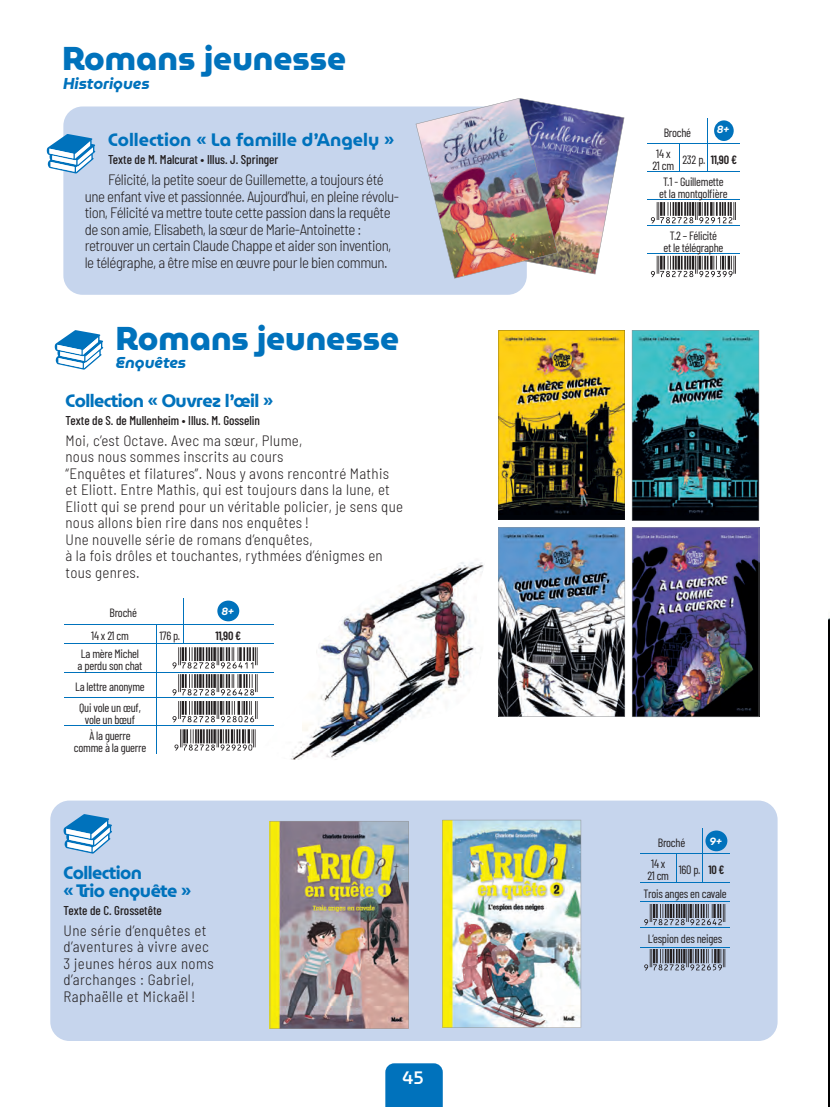
<style>
.page{position:relative;width:830px;height:1107px;background:#fff}
.page>*{position:absolute;margin:0;border:0;box-sizing:border-box;transform-origin:0 0}
.t1{font:800 33px "Museo Moderno";color:#0072bc}
.t2{font:700 18px/18px "Museo Moderno";letter-spacing:-.03em;color:#0072bc}
.t3{font:700 18px "Museo Moderno";color:#0072bc}
.t4{font:500 18px "Museo Moderno";color:#fff}
.t5{font:italic 700 15.75px "Museo Moderno";color:#0072bc}
.t6{font:300 semi-condensed 15px/16.5px "Barlow";letter-spacing:.015em;color:#231f20}
.t7{font:300 semi-condensed 15px/16.5px "Barlow";letter-spacing:-.03em;color:#231f20}
.t8{font:500 12.75px "Barlow Condensed";color:#231f20}
.t9{font:12px/12px "Barlow Condensed";letter-spacing:-.02em;color:#231f20;text-align:center}
.t10{font:600 12px "Barlow Condensed";color:#231f20}
.t11{font:italic 600 10.5px "Museo Moderno";color:#fff}
.s1{font-weight:600}
</style>
<div class="page">
<div style="left:385px;top:1063px;width:58px;height:44px;background:#0072bc"></div>
<div style="left:63px;top:107px;width:463px;height:188px;background:#c6d5ed;border-radius:19px"></div>
<img style="left:415px;top:98px;width:209px;height:181px">
<img style="left:498px;top:330px;width:127px;height:189px">
<img style="left:631px;top:330px;width:128px;height:191px">
<img style="left:498px;top:527px;width:127px;height:190px">
<img style="left:632px;top:527px;width:127px;height:190px">
<hr style="left:647px;top:143px;width:32px;height:1px;background:#0072bc">
<hr style="left:647px;top:171px;width:32px;height:1px;background:#0072bc">
<hr style="left:647px;top:200px;width:32px;height:1px;background:#0072bc">
<hr style="left:708px;top:200px;width:31px;height:1px;background:#0072bc">
<svg style="left:679px;top:118px;width:29px;height:54px"></svg>
<hr style="left:708px;top:143px;width:31px;height:1px;background:#0072bc">
<hr style="left:708px;top:171px;width:31px;height:1px;background:#0072bc">
<hr style="left:647px;top:225px;width:32px;height:1px;background:#0072bc">
<hr style="left:708px;top:225px;width:31px;height:1px;background:#0072bc">
<hr style="left:647px;top:253px;width:32px;height:1px;background:#0072bc">
<hr style="left:708px;top:253px;width:31px;height:1px;background:#0072bc">
<div style="left:714px;top:120px;width:19px;height:21px;background:#0072bc;border-radius:50%"></div>
<svg style="left:650px;top:200px;width:86px;height:26px"></svg>
<svg style="left:650px;top:253px;width:86px;height:24px"></svg>
<svg style="left:55px;top:330px;width:48px;height:40px"></svg>
<hr style="left:64px;top:624px;width:92px;height:1px;background:#0072bc">
<hr style="left:64px;top:643px;width:92px;height:1px;background:#0072bc">
<hr style="left:183px;top:624px;width:90px;height:1px;background:#0072bc">
<hr style="left:183px;top:643px;width:90px;height:1px;background:#0072bc">
<hr style="left:64px;top:672px;width:92px;height:1px;background:#0072bc">
<hr style="left:183px;top:672px;width:90px;height:1px;background:#0072bc">
<hr style="left:64px;top:697px;width:92px;height:1px;background:#0072bc">
<hr style="left:183px;top:697px;width:90px;height:1px;background:#0072bc">
<hr style="left:64px;top:725px;width:92px;height:1px;background:#0072bc">
<hr style="left:183px;top:725px;width:90px;height:1px;background:#0072bc">
<svg style="left:156px;top:598px;width:101px;height:156px"></svg>
<svg style="left:47px;top:134px;width:48px;height:40px"></svg>
<img style="left:273px;top:562px;width:210px;height:198px">
<div style="left:50px;top:801px;width:727px;height:240px;background:#c6d5ed;border-radius:19px"></div>
<img style="left:270px;top:821px;width:138px;height:208px">
<img style="left:442px;top:820px;width:139px;height:208px">
<hr style="left:640px;top:854px;width:36px;height:1px;background:#0072bc">
<hr style="left:640px;top:882px;width:36px;height:1px;background:#0072bc">
<svg style="left:675px;top:828px;width:55px;height:55px"></svg>
<hr style="left:640px;top:902px;width:36px;height:1px;background:#0072bc">
<hr style="left:640px;top:927px;width:36px;height:1px;background:#0072bc">
<hr style="left:640px;top:947px;width:36px;height:1px;background:#0072bc">
<div style="left:705px;top:831px;width:22px;height:20px;background:#0072bc;border-radius:50%"></div>
<svg style="left:644px;top:902px;width:86px;height:26px"></svg>
<svg style="left:644px;top:947px;width:86px;height:23px"></svg>
<img style="left:828px;top:618px;width:1px;height:486px">
<svg style="left:63px;top:814px;width:49px;height:40px"></svg>
<h1 class="t1" style="left:62px;top:33px;width:285px">Romans jeunesse</h1>
<p class="t5" style="left:63px;top:71px;width:88px">Historiques</p>
<p class="t3" style="left:108px;top:126px;width:288px">Collection « La famille d’Angely »</p>
<p class="t8" style="left:108px;top:151px;width:172px">Texte de M. Malcurat • Illus. J. Springer</p>
<p class="t7" style="left:85px;top:170px;width:316px;text-indent:23px">Félicité, la petite soeur de Guillemette, a toujours été une enfant vive et passionnée. Aujourd’hui, en pleine révolu&shy;tion, Félicité va mettre toute cette passion dans la requête de son amie, Elisabeth, la sœur de Marie-Antoinette : retrouver un certain Claude Chappe et aider son invention, le télégraphe, a être mise en œuvre pour le bien commun.</p>
<h1 class="t1" style="left:116px;top:313px;width:285px">Romans jeunesse</h1>
<p class="t5" style="left:116px;top:350px;width:72px">Enquêtes</p>
<p class="t2" style="left:66px;top:391px;width:209px">Collection « Ouvrez l’œil »</p>
<p class="t8" style="left:66px;top:411px;width:196px">Texte de S. de Mullenheim • Illus. M. Gosselin</p>
<p class="t6" style="left:66px;top:431px;width:339px">Moi, c’est Octave. Avec ma sœur, Plume,<br>nous nous sommes inscrits au cours<br>“Enquêtes et filatures”. Nous y avons rencontré Mathis et Eliott. Entre Mathis, qui est toujours dans la lune, et Eliott qui se prend pour un véritable policier, je sens que nous allons bien rire dans nos enquêtes !<br>Une nouvelle série de romans d’enquêtes,<br>à la fois drôles et touchantes, rythmées d’énigmes en tous genres.</p>
<p class="t9" style="left:110px;top:606px;width:29px">Broché</p>
<p class="t11" style="left:221px;top:603px;width:14px">8+</p>
<p class="t9" style="left:91px;top:629px;width:39px">14 x 21 cm</p>
<p class="t9" style="left:159px;top:629px;width:22px">176 p.</p>
<p class="t10" style="left:215px;top:627px;width:27px">11,90 €</p>
<p class="t9" style="left:78px;top:647px;width:66px;text-align:left">La mère Michel a perdu son chat</p>
<p class="t9" style="left:75px;top:675px;width:71px;line-height:20.9px">La lettre anonyme<br>Qui vole un œuf,</p>
<p class="t9" style="left:85px;top:710px;width:52px;line-height:16.2px">vole un bœuf<br>À la guerre</p>
<p class="t9" style="left:74px;top:741px;width:74px">comme à la guerre</p>
<p class="t2" style="left:63px;top:862px;width:129px">Collection<br>« Trio enquête »</p>
<p class="t8" style="left:63px;top:901px;width:100px">Texte de C. Grossetête</p>
<p class="t6" style="left:63px;top:921px;width:152px">Une série d’enquêtes et d’aventures à vivre avec<br>3 jeunes héros aux noms d’archanges : Gabriel,<br>Raphaëlle et Mickaël !</p>
<p class="t4" style="left:402px;top:1064px;width:23px">45</p>
<p class="t9" style="left:663px;top:125px;width:29px">Broché</p>
<p class="t11" style="left:716px;top:122px;width:14px">8+</p>
<p class="t9" style="left:652px;top:146px;width:23px">14 x<br>21 cm</p>
<p class="t9" style="left:663px;top:147px;width:75px;line-height:22.2px;text-align:left;text-indent:19px">232 p. <span class="s1">11,90 €<br></span>T.1 - Guillemette</p>
<p class="t9" style="left:659px;top:187px;width:70px">et la montgolfière</p>
<p class="t9" style="left:663px;top:228px;width:61px">T.2 – Félicité<br>et le télégraphe</p>
<p class="t9" style="left:657px;top:836px;width:29px">Broché</p>
<p class="t11" style="left:709px;top:833px;width:14px">9+</p>
<p class="t9" style="left:647px;top:857px;width:23px">14 x<br>21 cm</p>
<p class="t9" style="left:643px;top:857px;width:85px;line-height:24px;text-align:right">160 p. <span class="s1">10 €<br></span>Trois anges en cavale</p>
<p class="t9" style="left:648px;top:932px;width:76px">L’espion des neiges</p>
</div>
